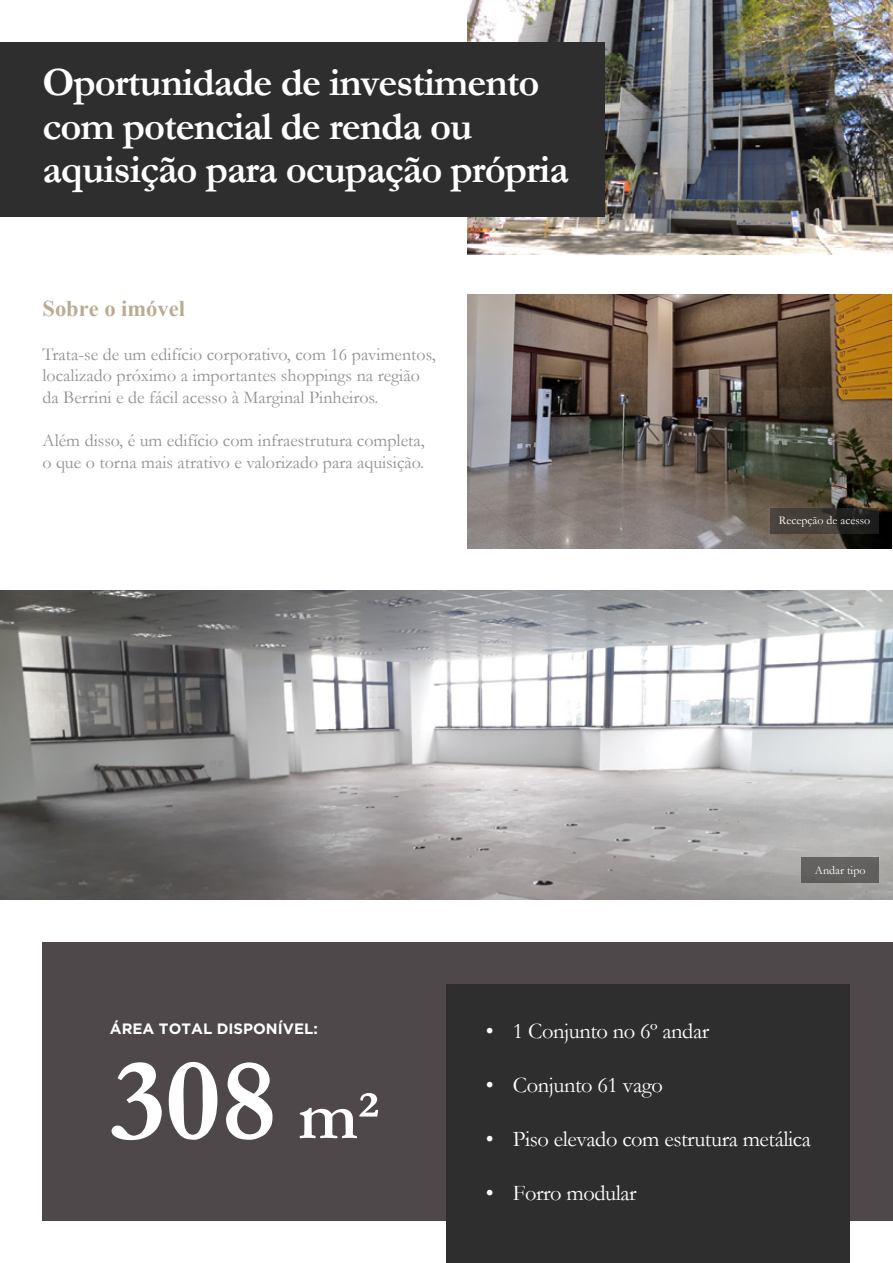
<style>
.page{position:relative;width:893px;height:1263px;background:#fff}
.page>*{position:absolute;margin:0;border:0;box-sizing:border-box;transform-origin:0 0}
.t1{font:700 118.5px "Garamond";color:#fff}
.t2{font:700 40.5px/43.5px "Garamond";letter-spacing:-.025em;color:#fff}
.t3{font:22.5px "Garamond";letter-spacing:-.02em;color:#fff}
.t4{font:700 22.5px "Times New Roman";color:#b9ac94}
.t5{font:18px/21.6px "Garamond";color:#94908d}
.t6{font:700 15px "Gotham";color:#fff}
.t7{font:12px "Garamond";color:#fff}
.s1{font-size:70.5px}
</style>
<div class="page">
<img style="left:468px;top:294px;width:423px;height:254px">
<img style="left:0;top:591px;width:893px;height:308px">
<div style="left:42px;top:942px;width:851px;height:278px;background:#4f484a"></div>
<div style="left:446px;top:984px;width:404px;height:279px;background:#2f2e2e"></div>
<img style="left:468px;top:0;width:425px;height:254px">
<div style="left:0;top:43px;width:605px;height:174px;background:#2f2e2e"></div>
<svg style="left:770px;top:508px;width:109px;height:25px;background:#37332f"></svg>
<div style="left:801px;top:857px;width:78px;height:26px;background:#626160"></div>
<h2 class="t2" style="left:42px;top:61px;width:528px">Oportunidade de investimento com potencial de renda ou aquisição para ocupação própria</h2>
<p class="t4" style="left:43px;top:293px;width:144px">Sobre o imóvel</p>
<p class="t5" style="left:42px;top:343px;width:395px">Trata-se de um edifício corporativo, com 16 pavimentos, localizado próximo a importantes shoppings na região da Berrini e de fácil acesso à Marginal Pinheiros.</p>
<p class="t5" style="left:42px;top:429px;width:384px">Além disso, é um edifício com infraestrutura completa, o que o torna mais atrativo e valorizado para aquisição.</p>
<p class="t7" style="left:779px;top:512px;width:93px">Recepção de acesso</p>
<p class="t7" style="left:815px;top:862px;width:52px">Andar tipo</p>
<p class="t6" style="left:110px;top:1020px;width:209px">ÁREA TOTAL DISPONÍVEL:</p>
<p class="t3" style="left:486px;top:1016px;width:225px">• 1 Conjunto no 6º andar</p>
<p class="t3" style="left:486px;top:1070px;width:179px">• Conjunto 61 vago</p>
<p class="t3" style="left:486px;top:1124px;width:327px">• Piso elevado com estrutura metálica</p>
<p class="t3" style="left:486px;top:1178px;width:152px">• Forro modular</p>
<h1 class="t1" style="left:110px;top:1020px;width:271px">308 <span class="s1">m²</span></h1>
</div>
